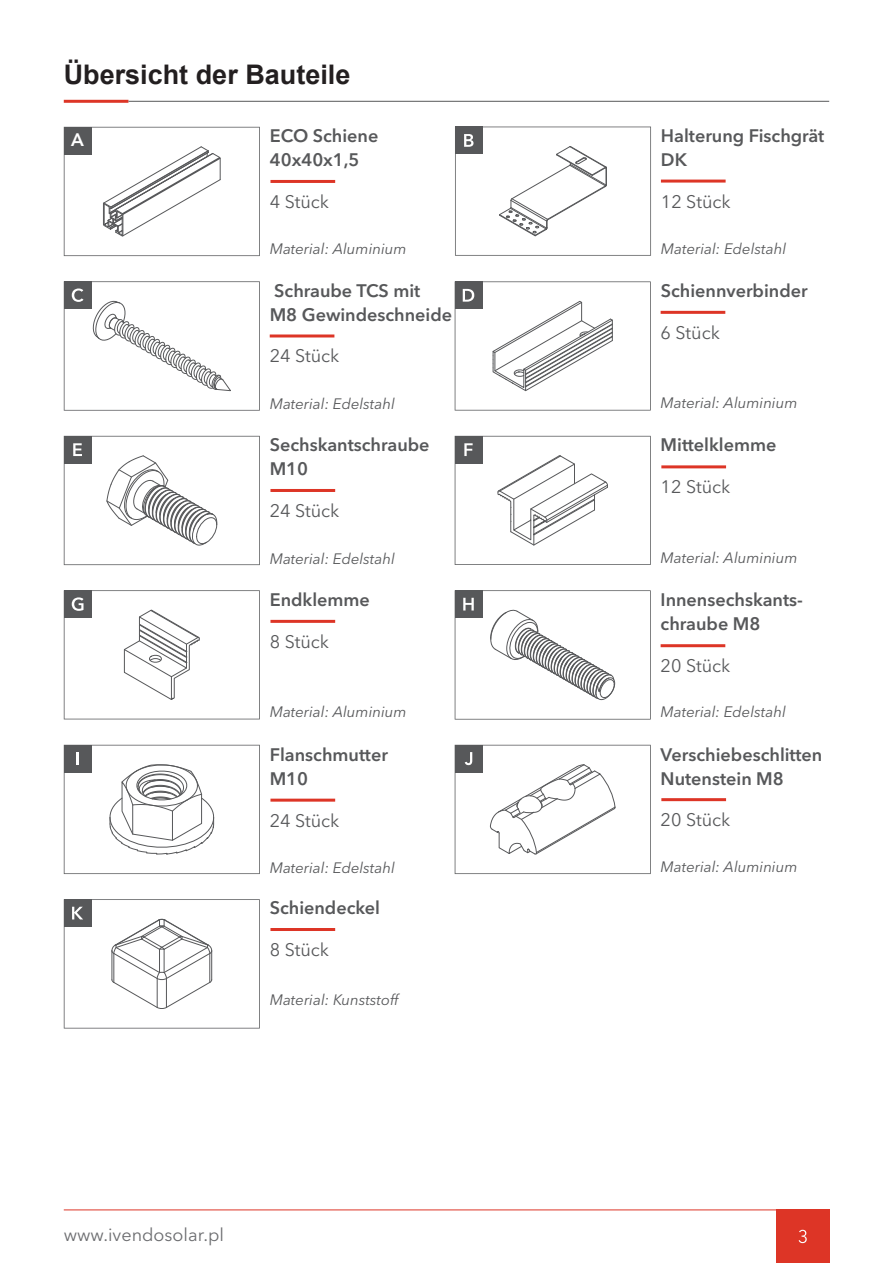
<style>
.page{position:relative;width:893px;height:1263px;background:#fff}
.page>*{position:absolute;margin:0;border:0;box-sizing:border-box;transform-origin:0 0}
.t1{font:700 27px "Arial";color:#231f20}
.t2{font:600 18px/24px "Avenir Next LT Pro";color:#57585a}
.t3{font:18px "Avenir Next LT Pro";color:#57585a}
.t4{font:18px "Avenir Next LT Pro";color:#6c6d70}
.t5{font:600 18px "Avenir Next LT Pro";color:#fff}
.t6{font:italic 15px "Avenir Next LT Pro";color:#57585a}
</style>
<div class="page">
<hr style="left:661px;top:180px;width:65px;height:3px;background:#dd3526">
<svg style="left:455px;top:127px;width:196px;height:129px"></svg>
<div style="left:776px;top:1210px;width:53px;height:53px;background:#dd3526"></div>
<hr style="left:64px;top:1209px;width:765px;height:1px;background:#dd3526">
<svg style="left:799px;top:1230px;width:8px;height:13px"></svg>
<hr style="left:661px;top:798px;width:65px;height:3px;background:#dd3526">
<hr style="left:270px;top:799px;width:65px;height:3px;background:#dd3526">
<hr style="left:661px;top:465px;width:65px;height:3px;background:#dd3526">
<hr style="left:270px;top:928px;width:65px;height:3px;background:#dd3526">
<hr style="left:661px;top:311px;width:64px;height:3px;background:#dd3526">
<hr style="left:270px;top:620px;width:65px;height:3px;background:#dd3526">
<hr style="left:661px;top:644px;width:64px;height:3px;background:#dd3526">
<svg style="left:64px;top:745px;width:196px;height:129px"></svg>
<svg style="left:455px;top:745px;width:196px;height:129px"></svg>
<svg style="left:64px;top:436px;width:196px;height:129px"></svg>
<svg style="left:64px;top:590px;width:196px;height:129px"></svg>
<hr style="left:64px;top:100px;width:64px;height:3px;background:#dd3526">
<hr style="left:128px;top:101px;width:701px;height:1px;background:#57585a">
<hr style="left:270px;top:180px;width:65px;height:3px;background:#dd3526">
<hr style="left:270px;top:489px;width:65px;height:3px;background:#dd3526">
<svg style="left:64px;top:127px;width:196px;height:129px"></svg>
<svg style="left:455px;top:281px;width:196px;height:130px"></svg>
<svg style="left:455px;top:436px;width:196px;height:129px"></svg>
<svg style="left:455px;top:590px;width:196px;height:129px"></svg>
<svg style="left:64px;top:899px;width:196px;height:129px"></svg>
<hr style="left:270px;top:334px;width:64px;height:3px;background:#dd3526">
<svg style="left:64px;top:281px;width:196px;height:130px"></svg>
<h1 class="t1" style="left:64px;top:56px;width:288px">Übersicht der Bauteile</h1>
<p class="t5" style="left:71px;top:129px;width:14px">A</p>
<p class="t2" style="left:270px;top:124px;width:110px">ECO Schiene<br>40x40x1,5</p>
<p class="t3" style="left:270px;top:191px;width:61px">4 Stück</p>
<p class="t6" style="left:270px;top:240px;width:138px">Material: Aluminium</p>
<p class="t2" style="left:270px;top:278px;width:184px">Schraube TCS mit<br>M8 Gewindeschneide</p>
<p class="t3" style="left:270px;top:345px;width:71px">24 Stück</p>
<p class="t6" style="left:270px;top:394px;width:127px">Material: Edelstahl</p>
<p class="t2" style="left:270px;top:433px;width:161px">Sechskantschraube<br>M10</p>
<p class="t3" style="left:270px;top:500px;width:71px">24 Stück</p>
<p class="t6" style="left:270px;top:550px;width:127px">Material: Edelstahl</p>
<p class="t2" style="left:270px;top:587px;width:102px">Endklemme</p>
<p class="t3" style="left:270px;top:631px;width:61px">8 Stück</p>
<p class="t2" style="left:661px;top:123px;width:165px">Halterung Fischgrät<br>DK</p>
<p class="t3" style="left:661px;top:191px;width:71px">12 Stück</p>
<p class="t6" style="left:661px;top:239px;width:127px">Material: Edelstahl</p>
<p class="t2" style="left:661px;top:278px;width:148px">Schiennverbinder</p>
<p class="t3" style="left:661px;top:322px;width:61px">6 Stück</p>
<p class="t6" style="left:661px;top:394px;width:138px">Material: Aluminium</p>
<p class="t2" style="left:661px;top:433px;width:117px">Mittelklemme</p>
<p class="t3" style="left:661px;top:476px;width:71px">12 Stück</p>
<p class="t6" style="left:661px;top:549px;width:138px">Material: Aluminium</p>
<p class="t2" style="left:661px;top:587px;width:144px">Innensechskants&shy;chraube M8</p>
<p class="t3" style="left:661px;top:655px;width:71px">20 Stück</p>
<p class="t6" style="left:270px;top:703px;width:138px">Material: Aluminium</p>
<p class="t6" style="left:661px;top:703px;width:127px">Material: Edelstahl</p>
<p class="t2" style="left:270px;top:742px;width:120px">Flanschmutter<br>M10</p>
<p class="t3" style="left:270px;top:810px;width:71px">24 Stück</p>
<p class="t6" style="left:270px;top:859px;width:127px">Material: Edelstahl</p>
<p class="t2" style="left:270px;top:895px;width:112px">Schiendeckel</p>
<p class="t3" style="left:270px;top:939px;width:61px">8 Stück</p>
<p class="t6" style="left:270px;top:990px;width:130px">Material: Kunststoff</p>
<p class="t4" style="left:64px;top:1224px;width:162px">www.ivendosolar.pl</p>
<p class="t2" style="left:661px;top:742px;width:163px">Verschiebeschlitten<br>Nutenstein M8</p>
<p class="t3" style="left:661px;top:809px;width:71px">20 Stück</p>
<p class="t6" style="left:661px;top:858px;width:138px">Material: Aluminium</p>
</div>
